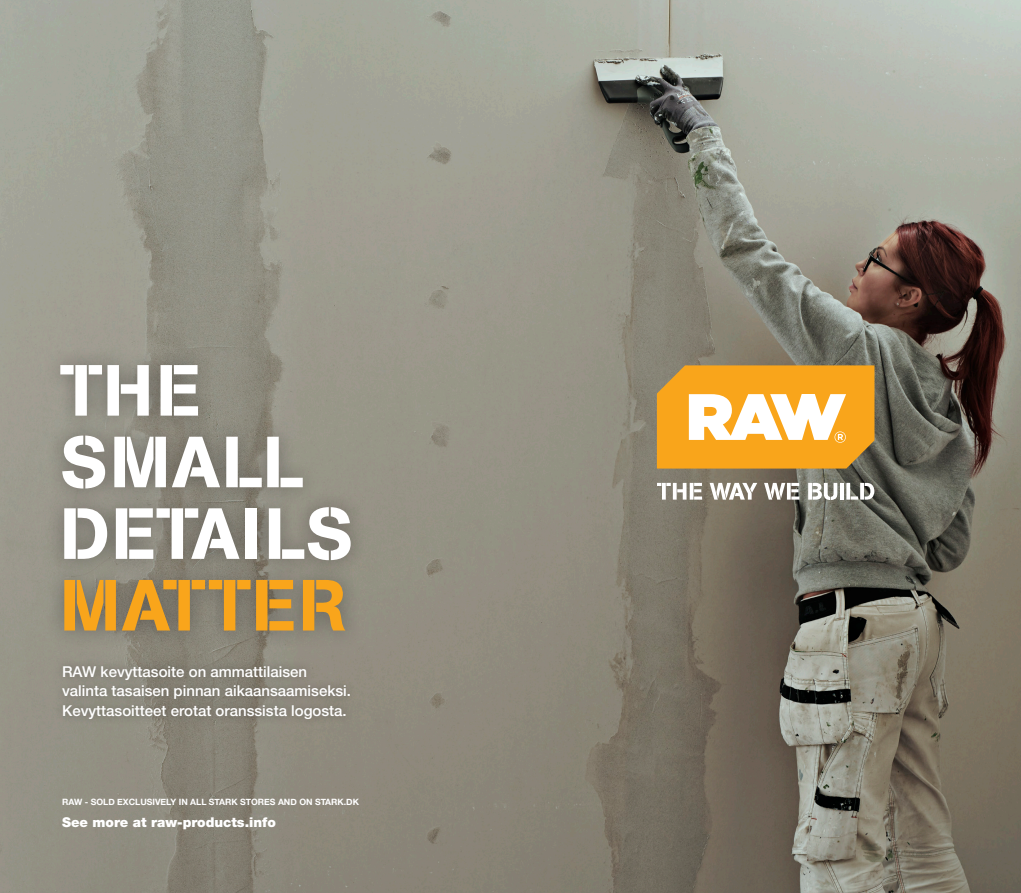
<style>
.page{position:relative;width:1021px;height:893px;background:#fff}
.page>*{position:absolute;margin:0;border:0;box-sizing:border-box;transform-origin:0 0}
.t1{font:71.55px/71.6px "AG Book Pro Stencil";letter-spacing:.03em;color:#fff}
.t2{font:500 15px/19.5px "Helvetica Neue LT Std";color:#fff}
.URL{font:900 13.5px "Helvetica Neue LT Std";color:#fff}
.t3{font:700 8.7px "Helvetica Neue";color:#fff}
.s1{color:#f9a51b}
</style>
<div class="page">
<img style="left:0;top:0;width:1020px;height:893px">
<svg style="left:657px;top:365px;width:217px;height:104px"></svg>
<svg style="left:657px;top:483px;width:29px;height:17px"></svg>
<svg style="left:694px;top:483px;width:8px;height:17px"></svg>
<svg style="left:689px;top:483px;width:4px;height:17px"></svg>
<svg style="left:709px;top:483px;width:48px;height:17px"></svg>
<svg style="left:764px;top:483px;width:21px;height:17px"></svg>
<svg style="left:791px;top:483px;width:8px;height:17px"></svg>
<hr style="left:787px;top:483px;width:3px;height:17px;background:#fff">
<svg style="left:808px;top:483px;width:29px;height:17px"></svg>
<svg style="left:839px;top:483px;width:4px;height:17px"></svg>
<svg style="left:846px;top:483px;width:4px;height:17px"></svg>
<svg style="left:850px;top:483px;width:24px;height:17px"></svg>
<div style="left:43px;top:346px;width:325px;height:304px;background:#231f20;opacity:.4"></div>
<div style="left:54px;top:657px;width:305px;height:71px;background:#231f20;opacity:.39"></div>
<p class="t1" style="left:60px;top:355px;width:245px">THE<br>SMALL</p>
<p class="t1" style="left:60px;top:498px;width:295px">DETAILS<br><span class="s1">MATTER</span></p>
<p class="t2" style="left:62px;top:662px;width:290px">RAW kevyttasoite on ammattilaisen valinta tasaisen pinnan aikaansaamiseksi.<br>Kevyttasoitteet erotat oranssista logosta.</p>
<p class="t3" style="left:62px;top:795px;width:298px">RAW - SOLD EXCLUSIVELY IN ALL STARK STORES AND ON STARK.DK</p>
<p class="URL" style="left:62px;top:814px;width:215px">See more at raw-products.info</p>
</div>
